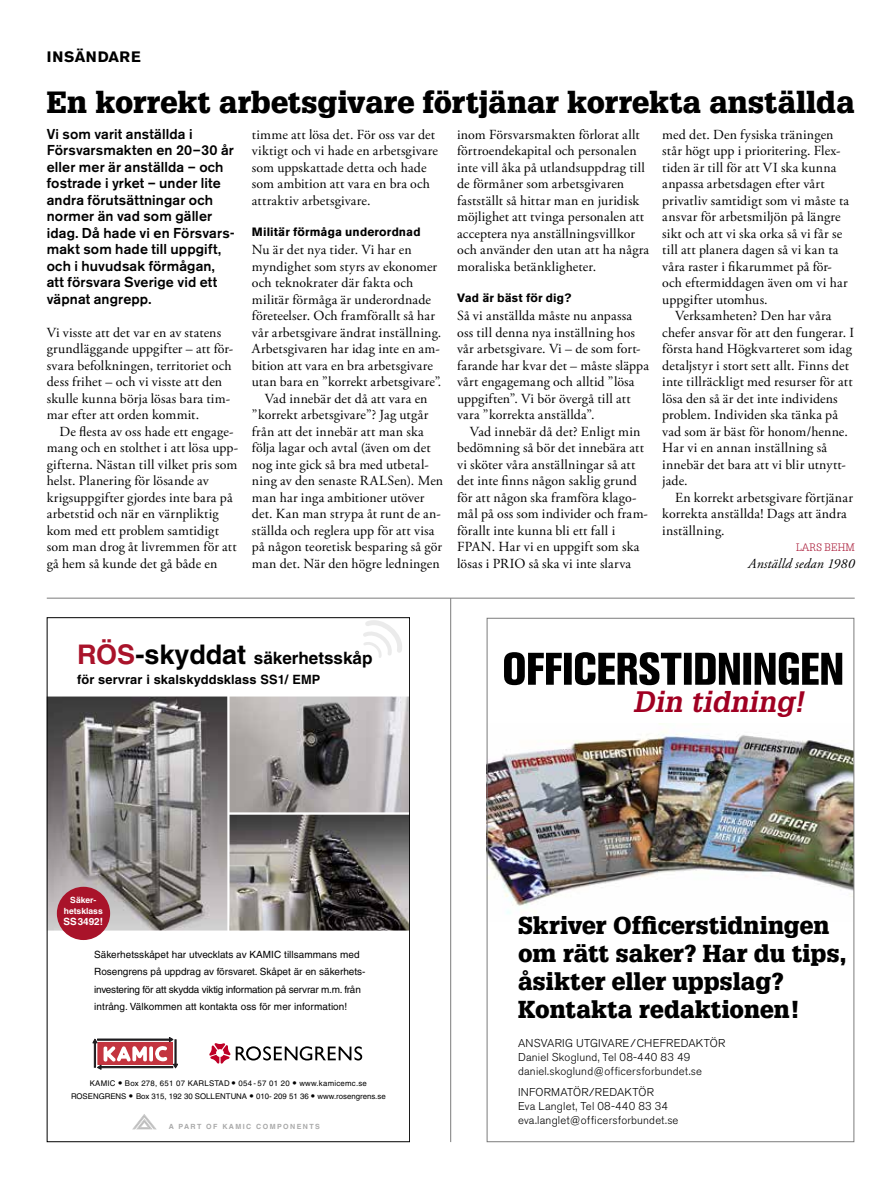
<style>
.page{position:relative;width:893px;height:1191px;background:#fff}
.page>*{position:absolute;margin:0;border:0;box-sizing:border-box;transform-origin:0 0}
.t1{font:900 30px "Glypha";letter-spacing:.005em;color:#000}
.t2{font:italic 700 28.95px "Glypha";color:#a00022}
.t3{font:900 24px/28.2px "Glypha";letter-spacing:.005em;color:#000}
.t4{font:700 17.1px "Helvetica";color:#000}
.t5{font:700 15px "Akzidenz Grotesk BE";letter-spacing:.04em;color:#000}
.t6{font:500 14.25px/16.5px "Akzidenz Grotesk BE";letter-spacing:.01em;color:#000}
.t7{font:13.8px/16.5px "Adobe Garamond Pro";letter-spacing:.01em;color:#000}
.t8{font:italic 13.8px "Adobe Garamond Pro";letter-spacing:.01em;color:#000}
.t9{font:700 12.75px "Helvetica";letter-spacing:.01em;color:#000}
.t10{font:700 12px "Akzidenz Grotesk BE";letter-spacing:.01em;color:#000}
.t11{font:300 11.25px/14.1px "Akzidenz Grotesk BE";letter-spacing:.02em;color:#000}
.t12{font:300 10.5px "Glypha";color:#a00022}
.t13{font:9.9px/17.1px "Helvetica";color:#000}
.t14{font:700 9.9px "Helvetica";color:#fff}
.t15{font:700 8.55px/10.2px "Helvetica";color:#fff;text-align:center}
.t16{font:7.8px/12.8px "Helvetica";color:#000;text-align:center}
.t17{font:700 7.05px "Helvetica";letter-spacing:.2em;color:#aaa}
.s1{font-size:27px;color:#a9132a}
.s2{font-size:27px}
</style>
<div class="page">
<svg style="left:93px;top:1037px;width:85px;height:32px"></svg>
<img style="left:49px;top:696px;width:178px;height:234px">
<img style="left:230px;top:696px;width:178px;height:116px">
<img style="left:230px;top:814px;width:178px;height:116px">
<svg style="left:133px;top:1114px;width:23px;height:15px"></svg>
<svg style="left:209px;top:1043px;width:21px;height:20px"></svg>
<svg style="left:236px;top:1046px;width:126px;height:14px"></svg>
<div style="left:57px;top:886px;width:53px;height:54px;background:#a9132a;border-radius:50%"></div>
<svg style="left:363px;top:620px;width:39px;height:38px"></svg>
<hr style="left:47px;top:598px;width:808px;height:1px;background:#7c7c7c">
<hr style="left:450px;top:598px;width:1px;height:544px;background:#7c7c7c">
<img style="left:489px;top:723px;width:363px;height:191px">
<svg style="left:504px;top:652px;width:338px;height:33px"></svg>
<p class="t5" style="left:47px;top:48px;width:95px">INSÄNDARE</p>
<h1 class="t1" style="left:47px;top:84px;width:809px">En korrekt arbetsgivare förtjänar korrekta anställda</h1>
<p class="t6" style="left:47px;top:125px;width:190px">Vi som varit anställda i<br>Försvarsmakten en 20–30 år eller mer är anställda – och fostrade i yrket – under lite andra förutsättningar och normer än vad som gäller idag. Då hade vi en Försvars&shy;makt som hade till uppgift, och i huvudsak förmågan, att försvara Sverige vid ett väpnat angrepp.</p>
<p class="t7" style="left:47px;top:325px;width:188px">Vi visste att det var en av statens grundläggande uppgifter – att för&shy;svara befolkningen, territoriet och dess frihet – och vi visste att den skulle kunna börja lösas bara tim&shy;mar efter att orden kommit.</p>
<p class="t7" style="left:47px;top:424px;width:193px;text-indent:13px">De flesta av oss hade ett engage&shy;mang och en stolthet i att lösa upp&shy;gifterna. Nästan till vilket pris som helst. Planering för lösande av krigsuppgifter gjordes inte bara på arbetstid och när en värnpliktig kom med ett problem samtidigt som man drog åt livremmen för att gå hem så kunde det gå både en</p>
<p class="t7" style="left:457px;top:127px;width:194px">inom Försvarsmakten förlorat allt förtroendekapital och personalen inte vill åka på utlandsuppdrag till de förmåner som arbetsgivaren fastställt så hittar man en juridisk möjlighet att tvinga personalen att acceptera nya anställningsvillkor och använder den utan att ha några moraliska betänkligheter.</p>
<p class="t10" style="left:457px;top:291px;width:116px">Vad är bäst för dig?</p>
<p class="t7" style="left:457px;top:308px;width:193px">Så vi anställda måste nu anpassa oss till denna nya inställning hos vår arbetsgivare. Vi – de som fort&shy;farande har kvar det – måste släppa vårt engagemang och alltid ”lösa uppgiften”. Vi bör övergå till att vara ”korrekta anställda”.</p>
<p class="t7" style="left:457px;top:424px;width:192px;text-indent:13px">Vad innebär då det? Enligt min bedömning så bör det innebära att vi sköter våra anställningar så att det inte finns någon saklig grund för att någon ska framföra klago&shy;mål på oss som individer och fram&shy;förallt inte kunna bli ett fall i<br>FPAN. Har vi en uppgift som ska lösas i PRIO så ska vi inte slarva</p>
<p class="t7" style="left:662px;top:127px;width:188px">med det. Den fysiska träningen står högt upp i prioritering. Flex&shy;tiden är till för att VI ska kunna anpassa arbetsdagen efter vårt privatliv samtidigt som vi måste ta ansvar för arbetsmiljön på längre sikt och att vi ska orka så vi får se till att planera dagen så vi kan ta våra raster i fikarummet på för&shy;och eftermiddagen även om vi har uppgifter utomhus.</p>
<p class="t7" style="left:662px;top:308px;width:193px;text-indent:13px">Verksamheten? Den har våra chefer ansvar för att den fungerar. I första hand Högkvarteret som idag detaljstyr i stort sett allt. Finns det inte tillräckligt med resurser för att lösa den så är det inte individens problem. Individen ska tänka på vad som är bäst för honom/henne.<br>Har vi en annan inställning så innebär det bara att vi blir utnytt&shy;jade.</p>
<p class="t7" style="left:662px;top:490px;width:192px;text-indent:13px">En korrekt arbetsgivare förtjänar korrekta anställda! Dags att ändra inställning.</p>
<p class="t12" style="left:796px;top:542px;width:8px">LARS</p>
<p class="t12" style="left:825px;top:542px;width:32px">BEHM</p>
<p class="t8" style="left:748px;top:555px;width:108px">Anställd sedan 1980</p>
<p class="t7" style="left:252px;top:127px;width:187px">timme att lösa det. För oss var det viktigt och vi hade en arbetsgivare som uppskattade detta och hade som ambition att vara en bra och attraktiv arbetsgivare.</p>
<p class="t10" style="left:252px;top:225px;width:170px">Militär förmåga underordnad</p>
<p class="t7" style="left:252px;top:242px;width:161px">Nu är det nya tider. Vi har en</p>
<p class="t7" style="left:252px;top:259px;width:187px">myndighet som styrs av ekonomer</p>
<p class="t7" style="left:252px;top:275px;width:163px">och teknokrater där fakta och</p>
<p class="t7" style="left:252px;top:292px;width:181px">militär förmåga är underordnade</p>
<p class="t7" style="left:252px;top:308px;width:185px">företeelser. Och framförallt så har</p>
<p class="t7" style="left:252px;top:325px;width:191px">vår arbetsgivare ändrat inställning.</p>
<p class="t7" style="left:252px;top:341px;width:190px">Arbetsgivaren har idag inte en am-</p>
<p class="t7" style="left:252px;top:358px;width:182px">bition att vara en bra arbetsgivare</p>
<p class="t7" style="left:252px;top:374px;width:191px">utan bara en ”korrekt arbetsgivare”.</p>
<p class="t7" style="left:265px;top:391px;width:164px">Vad innebär det då att vara en</p>
<p class="t7" style="left:252px;top:407px;width:178px">”korrekt arbetsgivare”? Jag utgår</p>
<p class="t7" style="left:252px;top:424px;width:173px">från att det innebär att man ska</p>
<p class="t7" style="left:252px;top:440px;width:180px">följa lagar och avtal (även om det</p>
<p class="t7" style="left:252px;top:457px;width:178px">nog inte gick så bra med utbetal-</p>
<p class="t7" style="left:252px;top:473px;width:193px">ning av den senaste RALSen). Men</p>
<p class="t7" style="left:252px;top:490px;width:174px">man har inga ambitioner utöver</p>
<p class="t7" style="left:252px;top:506px;width:190px">det. Kan man strypa åt runt de an-</p>
<p class="t7" style="left:252px;top:523px;width:184px">ställda och reglera upp för att visa</p>
<p class="t7" style="left:252px;top:539px;width:192px">på någon teoretisk besparing så gör</p>
<p class="t7" style="left:252px;top:556px;width:189px">man det. När den högre ledningen</p>
<p class="t4" style="left:77px;top:648px;width:297px"><span class="s1">RÖS</span><span class="s2">-skyddat</span> säkerhetsskåp</p>
<p class="t9" style="left:77px;top:671px;width:245px">för servrar i skalskyddsklass SS1/ EMP</p>
<h2 class="t2" style="left:633px;top:683px;width:172px">Din tidning!</h2>
<p class="t15" style="left:64px;top:895px;width:40px">Säker&shy;hetsklass</p>
<p class="t14" style="left:63px;top:916px;width:41px">SS3492!</p>
<h3 class="t3" style="left:518px;top:911px;width:330px">Skriver Officerstidningen om rätt saker? Har du tips, åsikter eller uppslag?<br>Kontakta redaktionen!</h3>
<p class="t11" style="left:518px;top:1036px;width:44px">ANSVARIG</p>
<p class="t11" style="left:576px;top:1036px;width:85px">UTGIVARE/CHEFRED</p>
<p class="t13" style="left:94px;top:946px;width:273px">Säkerhetsskåpet har utvecklats av KAMIC tillsammans med Rosengrens på uppdrag av försvaret. Skåpet är en säkerhets&shy;investering för att skydda viktig information på servrar m.m. från intrång. Välkommen att kontakta oss för mer information!</p>
<p class="t11" style="left:518px;top:1036px;width:208px;text-indent:170px">AKTÖR<br>Daniel Skoglund, Tel 08-440 83 49 daniel.skoglund@officersforbundet.se</p>
<p class="t11" style="left:518px;top:1085px;width:85px">INFORMATÖR/RED</p>
<p class="t16" style="left:71px;top:1076px;width:316px">KAMIC ● Box 278, 651 07 KARLSTAD ● 054 - 57 01 20 ● www.kamicemc.se<br>ROSENGRENS ● Box 315, 192 30 SOLLENTUNA ● 010- 209 51 36 ● www.rosengrens.se</p>
<p class="t11" style="left:518px;top:1085px;width:162px;text-indent:99px">AKTÖR<br>Eva Langlet, Tel 08-440 83 34 eva.langlet@officersforbundet.se</p>
<p class="t17" style="left:169px;top:1122px;width:153px">A PART OF KAMIC COMPONENTS</p>
</div>
